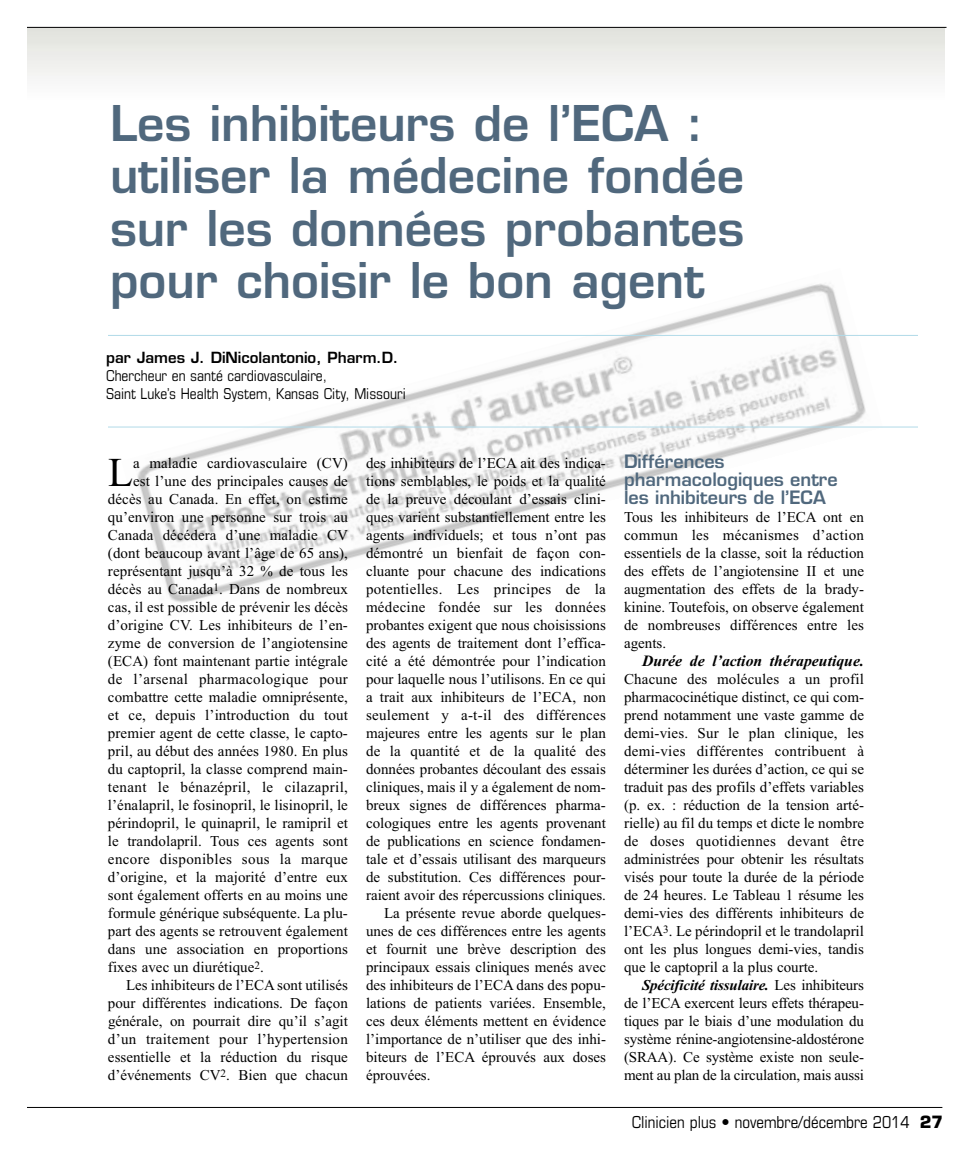
<style>
.page{position:relative;width:972px;height:1175px;background:#fff}
.page>*{position:absolute;margin:0;border:0;box-sizing:border-box;transform-origin:0 0}
.t1{font:600 48px/52.5px "Eurostile";color:#50687d}
.t2{font:40.95px "Times";color:#000}
.t3{font:600 18px/18px "Eurostile";color:#50687d}
.t4{font:condensed 16.5px "Eurostile";color:#000}
.t5{font:italic 700 15.75px "Times";color:#000}
.t6{font:15px/18px "Times";color:#000;text-align:justify}
.t7{font:15px "Times";letter-spacing:.02em;color:#000}
.t8{font:15px "Times";letter-spacing:.025em;color:#000}
.t9{font:condensed 15px/18px "Eurostile";color:#000}
.t10{font:600 15px "Eurostile";color:#000}
.s1{font-weight:700;font-style:italic}
.s2{font-weight:700;font-stretch:normal}
</style>
<div class="page">
<img style="left:122px;top:283px;width:761px;height:320px">
<hr style="left:27px;top:1107px;width:915px;height:1px;background:#000">
<hr style="left:27px;top:27px;width:920px;height:1px;background:#000">
<hr style="left:108px;top:426px;width:810px;height:1px;background:#b1dae8">
<hr style="left:108px;top:335px;width:810px;height:1px;background:#b1dae8">
<h1 class="t1" style="left:110px;top:102px;width:636px">Les inhibiteurs de l’ECA : utiliser la médecine fondée sur les données probantes pour choisir le bon agent</h1>
<p class="t10" style="left:106px;top:351px;width:294px">par James J. DiNicolantonio, Pharm.D.</p>
<p class="t9" style="left:106px;top:368px;width:301px">Chercheur en santé cardiovasculaire,<br>Saint Luke’s Health System, Kansas City, Missouri</p>
<h2 class="t2" style="left:108px;top:448px;width:27px">L</h2>
<p class="t6" style="left:133px;top:454px;width:216px">a maladie cardiovasculaire (CV)</p>
<p class="t6" style="left:133px;top:472px;width:216px">est l’une des principales causes de</p>
<p class="t6" style="left:108px;top:490px;width:241px">décès au Canada. En effet, on estime</p>
<p class="t6" style="left:108px;top:508px;width:241px">qu’environ une personne sur trois au</p>
<p class="t6" style="left:108px;top:526px;width:241px">Canada décédera d’une maladie CV</p>
<p class="t6" style="left:108px;top:544px;width:241px">(dont beaucoup avant l’âge de 65 ans),</p>
<p class="t6" style="left:108px;top:562px;width:241px">représentant jusqu’à 32 % de tous les</p>
<p class="t6" style="left:108px;top:580px;width:241px">décès au Canada<sup>1</sup>. Dans de nombreux</p>
<p class="t6" style="left:108px;top:598px;width:241px">cas, il est possible de prévenir les décès</p>
<p class="t6" style="left:108px;top:616px;width:241px">d’origine CV. Les inhibiteurs de l’en-</p>
<p class="t6" style="left:108px;top:634px;width:241px">zyme de conversion de l’angiotensine</p>
<p class="t6" style="left:108px;top:652px;width:241px">(ECA) font maintenant partie intégrale</p>
<p class="t8" style="left:108px;top:670px;width:241px">de l’arsenal pharmacologique pour</p>
<p class="t6" style="left:108px;top:688px;width:241px">combattre cette maladie omniprésente,</p>
<p class="t6" style="left:108px;top:706px;width:241px">et ce, depuis l’introduction du tout</p>
<p class="t6" style="left:108px;top:724px;width:241px">premier agent de cette classe, le capto-</p>
<p class="t6" style="left:108px;top:742px;width:241px">pril, au début des années 1980. En plus</p>
<p class="t6" style="left:108px;top:760px;width:241px">du captopril, la classe comprend main-</p>
<p class="t8" style="left:108px;top:778px;width:241px">tenant le bénazépril, le cilazapril,</p>
<p class="t6" style="left:108px;top:796px;width:241px">l’énalapril, le fosinopril, le lisinopril, le</p>
<p class="t6" style="left:108px;top:814px;width:241px">périndopril, le quinapril, le ramipril et</p>
<p class="t6" style="left:108px;top:832px;width:241px">le trandolapril. Tous ces agents sont</p>
<p class="t8" style="left:108px;top:850px;width:241px">encore disponibles sous la marque</p>
<p class="t6" style="left:108px;top:868px;width:241px">d’origine, et la majorité d’entre eux</p>
<p class="t6" style="left:108px;top:886px;width:241px">sont également offerts en au moins une</p>
<p class="t6" style="left:108px;top:904px;width:241px">formule générique subséquente. La plu-</p>
<p class="t6" style="left:108px;top:922px;width:241px">part des agents se retrouvent également</p>
<p class="t6" style="left:108px;top:940px;width:241px">dans une association en proportions</p>
<p class="t6" style="left:108px;top:958px;width:158px">fixes avec un diurétique<sup>2</sup>.</p>
<p class="t6" style="left:126px;top:976px;width:223px">Les inhibiteurs de l’ECA sont utilisés</p>
<p class="t6" style="left:108px;top:994px;width:241px">pour différentes indications. De façon</p>
<p class="t6" style="left:108px;top:1012px;width:241px">générale, on pourrait dire qu’il s’agit</p>
<p class="t7" style="left:108px;top:1030px;width:241px">d’un traitement pour l’hypertension</p>
<p class="t6" style="left:108px;top:1048px;width:241px">essentielle et la réduction du risque</p>
<p class="t6" style="left:108px;top:1066px;width:241px">d’événements CV<sup>2</sup>. Bien que chacun</p>
<p class="t6" style="left:366px;top:454px;width:241px">des inhibiteurs de l’ECA ait des indica-</p>
<p class="t6" style="left:366px;top:472px;width:241px">tions semblables, le poids et la qualité</p>
<p class="t6" style="left:366px;top:490px;width:241px">de la preuve découlant d’essais clini-</p>
<p class="t6" style="left:366px;top:508px;width:241px">ques varient substantiellement entre les</p>
<p class="t6" style="left:366px;top:526px;width:241px">agents individuels; et tous n’ont pas</p>
<p class="t6" style="left:366px;top:544px;width:241px">démontré un bienfait de façon con-</p>
<p class="t6" style="left:366px;top:562px;width:241px">cluante pour chacune des indications</p>
<p class="t7" style="left:366px;top:580px;width:241px">potentielles. Les principes de la</p>
<p class="t7" style="left:366px;top:598px;width:241px">médecine fondée sur les données</p>
<p class="t6" style="left:366px;top:616px;width:241px">probantes exigent que nous choisissions</p>
<p class="t6" style="left:366px;top:634px;width:241px">des agents de traitement dont l’effica-</p>
<p class="t6" style="left:366px;top:652px;width:241px">cité a été démontrée pour l’indication</p>
<p class="t6" style="left:366px;top:670px;width:241px">pour laquelle nous l’utilisons. En ce qui</p>
<p class="t6" style="left:366px;top:688px;width:241px">a trait aux inhibiteurs de l’ECA, non</p>
<p class="t7" style="left:366px;top:706px;width:241px">seulement y a-t-il des différences</p>
<p class="t6" style="left:366px;top:724px;width:241px">majeures entre les agents sur le plan</p>
<p class="t6" style="left:366px;top:742px;width:241px">de la quantité et de la qualité des</p>
<p class="t6" style="left:366px;top:760px;width:241px">données probantes découlant des essais</p>
<p class="t6" style="left:366px;top:778px;width:241px">cliniques, mais il y a également de nom-</p>
<p class="t6" style="left:366px;top:796px;width:241px">breux signes de différences pharma-</p>
<p class="t6" style="left:366px;top:814px;width:241px">cologiques entre les agents provenant</p>
<p class="t6" style="left:366px;top:832px;width:241px">de publications en science fondamen-</p>
<p class="t6" style="left:366px;top:850px;width:241px">tale et d’essais utilisant des marqueurs</p>
<p class="t6" style="left:366px;top:868px;width:241px">de substitution. Ces différences pour-</p>
<p class="t6" style="left:366px;top:886px;width:241px">raient avoir des répercussions cliniques.</p>
<p class="t6" style="left:384px;top:904px;width:223px">La présente revue aborde quelques-</p>
<p class="t6" style="left:366px;top:922px;width:241px">unes de ces différences entre les agents</p>
<p class="t6" style="left:366px;top:940px;width:241px">et fournit une brève description des</p>
<p class="t6" style="left:366px;top:958px;width:241px">principaux essais cliniques menés avec</p>
<p class="t6" style="left:366px;top:976px;width:241px">des inhibiteurs de l’ECA dans des popu-</p>
<p class="t6" style="left:366px;top:994px;width:241px">lations de patients variées. Ensemble,</p>
<p class="t6" style="left:366px;top:1012px;width:241px">ces deux éléments mettent en évidence</p>
<p class="t6" style="left:366px;top:1030px;width:241px">l’importance de n’utiliser que des inhi-</p>
<p class="t6" style="left:366px;top:1048px;width:241px">biteurs de l’ECA éprouvés aux doses</p>
<p class="t6" style="left:366px;top:1066px;width:66px">éprouvées.</p>
<p class="t3" style="left:624px;top:454px;width:215px">Différences pharmacologiques entre les inhibiteurs de l’ECA</p>
<p class="t6" style="left:624px;top:508px;width:241px">Tous les inhibiteurs de l’ECA ont en commun les mécanismes d’action essentiels de la classe, soit la réduction des effets de l’angiotensine II et une augmentation des effets de la brady&shy;kinine. Toutefois, on observe également de nombreuses différences entre les agents.</p>
<p class="t5" style="left:642px;top:651px;width:223px">Durée de l’action thérapeutique.</p>
<p class="t6" style="left:624px;top:670px;width:241px">Chacune des molécules a un profil pharmacocinétique distinct, ce qui com&shy;prend notamment une vaste gamme de demi-vies. Sur le plan clinique, les demi-vies différentes contribuent à déterminer les durées d’action, ce qui se traduit pas des profils d’effets variables (p. ex. : réduction de la tension arté&shy;rielle) au fil du temps et dicte le nombre de doses quotidiennes devant être administrées pour obtenir les résultats visés pour toute la durée de la période de 24 heures. Le Tableau 1 résume les demi-vies des différents inhibiteurs de l’ECA<sup>3</sup>. Le périndopril et le trandolapril ont les plus longues demi-vies, tandis que le captopril a la plus courte.</p>
<p class="t6" style="left:624px;top:976px;width:241px;text-indent:18px"><span class="s1">Spécificité tissulaire.</span> Les inhibiteurs de l’ECA exercent leurs effets thérapeu&shy;tiques par le biais d’une modulation du système rénine-angiotensine-aldostérone (SRAA). Ce système existe non seule&shy;ment au plan de la circulation, mais aussi</p>
<p class="t4" style="left:632px;top:1116px;width:313px">Clinicien plus • novembre/décembre 2014 <span class="s2">27</span></p>
</div>
